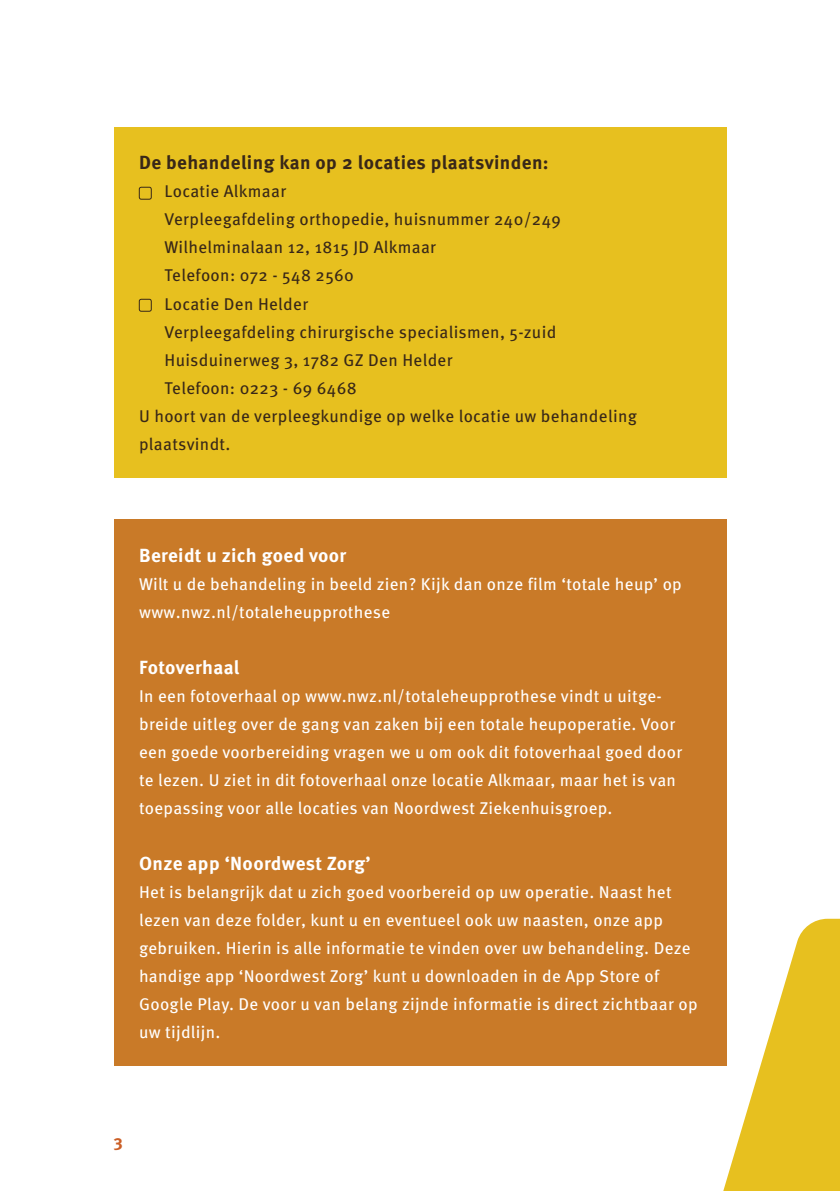
<style>
.page{position:relative;width:840px;height:1191px;background:#fff}
.page>*{position:absolute;margin:0;border:0;box-sizing:border-box;transform-origin:0 0}
.t1{font:700 19px "Meta Pro";letter-spacing:.02em;color:#fff}
.t2{font:700 19px "Meta Pro";letter-spacing:.02em;color:#382718}
.t3{font:17px/28px "Meta Pro";letter-spacing:.02em;color:#fff}
.t4{font:17px "Meta Pro";letter-spacing:.02em;color:#382718}
.t5{font:700 17px "Meta Pro";color:#cb5f27}
</style>
<div class="page">
<svg style="left:703px;top:918px;width:136px;height:273px"></svg>
<div style="left:113px;top:127px;width:613px;height:350px;background:#e7c01f"></div>
<div style="left:139px;top:187px;width:12px;height:12px;border:1px solid #382718;border-radius:2px"></div>
<div style="left:139px;top:299px;width:12px;height:12px;border:1px solid #382718;border-radius:2px"></div>
<div style="left:113px;top:519px;width:613px;height:546px;background:#c97a28"></div>
<p class="t2" style="left:139px;top:148px;width:411px">De behandeling kan op 2 locaties plaatsvinden:</p>
<p class="t4" style="left:164px;top:178px;width:123px">Locatie Alkmaar</p>
<p class="t4" style="left:164px;top:206px;width:398px">Verpleegafdeling orthopedie, huisnummer 240/249</p>
<p class="t4" style="left:164px;top:234px;width:273px">Wilhelminalaan 12, 1815 JD Alkmaar</p>
<p class="t4" style="left:164px;top:262px;width:191px">Telefoon: 072 - 548 2560</p>
<p class="t4" style="left:164px;top:290px;width:145px">Locatie Den Helder</p>
<p class="t4" style="left:164px;top:318px;width:393px">Verpleegafdeling chirurgische specialismen, 5-zuid</p>
<p class="t4" style="left:164px;top:346px;width:289px">Huisduinerweg 3, 1782 GZ Den Helder</p>
<p class="t4" style="left:164px;top:374px;width:193px">Telefoon: 0223 - 69 6468</p>
<p class="t4" style="left:139px;top:402px;width:499px">U hoort van de verpleegkundige op welke locatie uw behandeling</p>
<p class="t4" style="left:139px;top:430px;width:93px">plaatsvindt.</p>
<p class="t1" style="left:139px;top:540px;width:209px">Bereidt u zich goed voor</p>
<p class="t3" style="left:139px;top:568px;width:544px">Wilt u de behandeling in beeld zien? Kijk dan onze film ‘totale heup’ op www.nwz.nl/totaleheupprothese</p>
<p class="t1" style="left:139px;top:652px;width:102px">Fotoverhaal</p>
<p class="t3" style="left:139px;top:680px;width:544px">In een fotoverhaal op www.nwz.nl/totaleheupprothese vindt u uitge&shy;breide uitleg over de gang van zaken bij een totale heupoperatie. Voor een goede voorbereiding vragen we u om ook dit fotoverhaal goed door te lezen. U ziet in dit fotoverhaal onze locatie Alkmaar, maar het is van toepassing voor alle locaties van Noordwest Ziekenhuisgroep.</p>
<p class="t1" style="left:139px;top:848px;width:233px">Onze app ‘Noordwest Zorg’</p>
<p class="t3" style="left:139px;top:876px;width:560px">Het is belangrijk dat u zich goed voorbereid op uw operatie. Naast het lezen van deze folder, kunt u en eventueel ook uw naasten, onze app gebruiken. Hierin is alle informatie te vinden over uw behandeling. Deze handige app ‘Noordwest Zorg’ kunt u downloaden in de App Store of Google Play. De voor u van belang zijnde informatie is direct zichtbaar op uw tijdlijn.</p>
<p class="t5" style="left:113px;top:1127px;width:11px">3</p>
</div>
